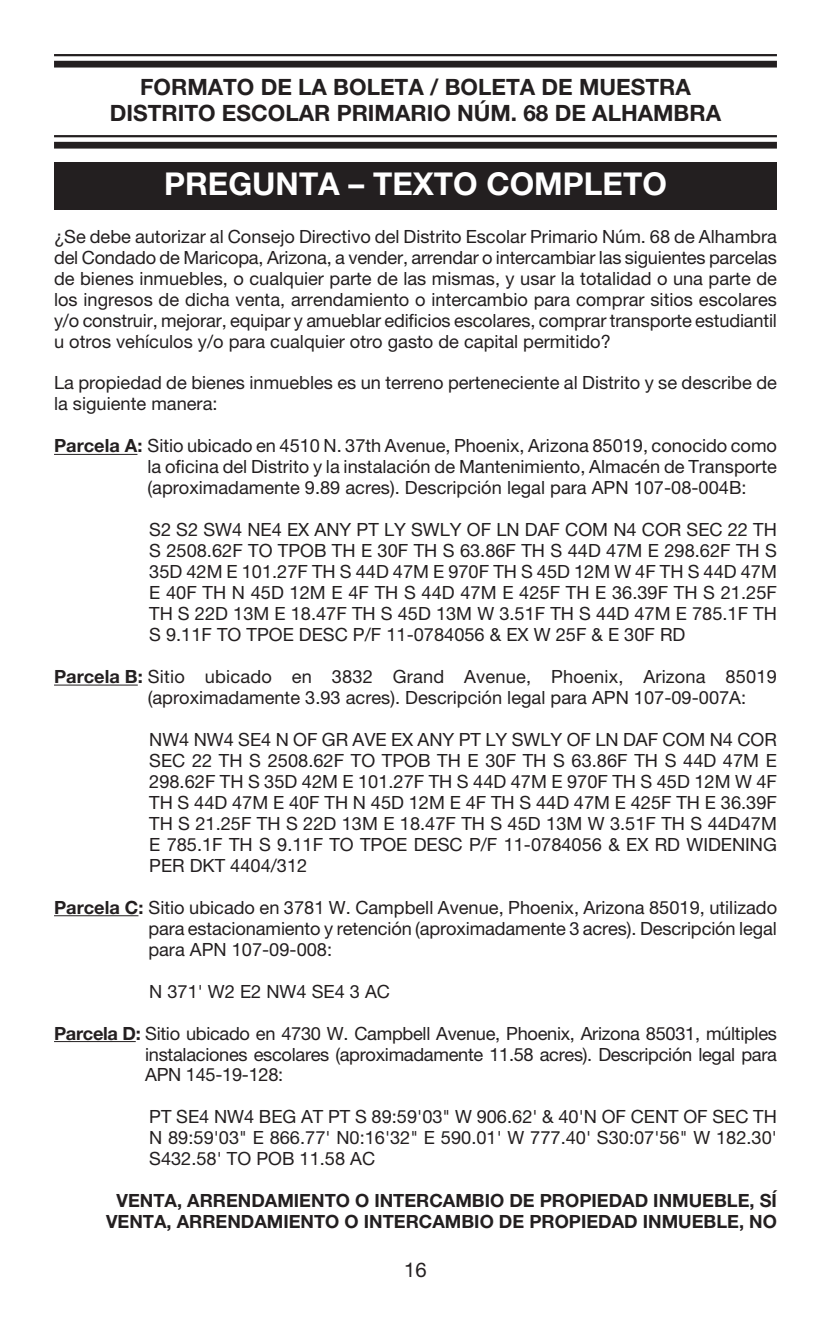
<style>
.page{position:relative;width:831px;height:1317px;background:#fff}
.page>*{position:absolute;margin:0;border:0;box-sizing:border-box;transform-origin:0 0}
.t1{font:700 31.5px "Helvetica Neue LT Std";color:#fff}
.t2{font:700 22.5px/25.9px "Helvetica Neue LT Std";color:#231f20;text-align:center}
.t3{font:20.25px "Helvetica Neue LT Std";color:#231f20}
.t4{font:18.22px/20.9px "Helvetica Neue LT Std";color:#231f20;text-align:justify}
.t5{font:700 18.22px/20.9px "Helvetica Neue LT Std";color:#231f20;text-align:center}
.s1{font-weight:700}
</style>
<div class="page">
<hr style="left:54px;top:54px;width:722px;height:2px;background:#231f20">
<div style="left:54px;top:61px;width:722px;height:7px;background:#231f20"></div>
<hr style="left:54px;top:135px;width:722px;height:2px;background:#231f20">
<div style="left:54px;top:142px;width:722px;height:6px;background:#231f20"></div>
<div style="left:54px;top:162px;width:722px;height:47px;background:#231f20"></div>
<hr style="left:54px;top:454px;width:83px;height:1px;background:#231f20">
<hr style="left:54px;top:684px;width:84px;height:1px;background:#231f20">
<hr style="left:54px;top:915px;width:84px;height:1px;background:#231f20">
<hr style="left:54px;top:1041px;width:82px;height:1px;background:#231f20">
<p class="t2" style="left:110px;top:76px;width:612px">FORMATO DE LA BOLETA / BOLETA DE MUESTRA<br>DISTRITO ESCOLAR PRIMARIO NÚM. 68 DE ALHAMBRA</p>
<h1 class="t1" style="left:164px;top:172px;width:504px">PREGUNTA – TEXTO COMPLETO</h1>
<p class="t4" style="left:54px;top:227px;width:724px">¿Se debe autorizar al Consejo Directivo del Distrito Escolar Primario Núm. 68 de Alhambra del Condado de Maricopa, Arizona, a vender, arrendar o intercambiar las siguientes parcelas de bienes inmuebles, o cualquier parte de las mismas, y usar la totalidad o una parte de los ingresos de dicha venta, arrendamiento o intercambio para comprar sitios escolares y/o construir, mejorar, equipar y amueblar edificios escolares, comprar transporte estudiantil u otros vehículos y/o para cualquier otro gasto de capital permitido?</p>
<p class="t4" style="left:54px;top:374px;width:724px">La propiedad de bienes inmuebles es un terreno perteneciente al Distrito y se describe de la siguiente manera:</p>
<p class="t4" style="left:147px;top:437px;width:630px;text-indent:-93px"><span class="s1">Parcela A:</span> Sitio ubicado en 4510 N. 37th Avenue, Phoenix, Arizona 85019, conocido como la oficina del Distrito y la instalación de Mantenimiento, Almacén de Transporte (aproximadamente 9.89 acres). Descripción legal para APN 107-08-004B:</p>
<p class="t4" style="left:149px;top:521px;width:629px">S2 S2 SW4 NE4 EX ANY PT LY SWLY OF LN DAF COM N4 COR SEC 22 TH S 2508.62F TO TPOB TH E 30F TH S 63.86F TH S 44D 47M E 298.62F TH S 35D 42M E 101.27F TH S 44D 47M E 970F TH S 45D 12M W 4F TH S 44D 47M E 40F TH N 45D 12M E 4F TH S 44D 47M E 425F TH E 36.39F TH S 21.25F TH S 22D 13M E 18.47F TH S 45D 13M W 3.51F TH S 44D 47M E 785.1F TH S 9.11F TO TPOE DESC P/F 11-0784056 &amp; EX W 25F &amp; E 30F RD</p>
<p class="t4" style="left:148px;top:667px;width:630px;text-indent:-94px"><span class="s1">Parcela B:</span> Sitio ubicado en 3832 Grand Avenue, Phoenix, Arizona 85019 (aproximadamente 3.93 acres). Descripción legal para APN 107-09-007A:</p>
<p class="t4" style="left:149px;top:730px;width:629px">NW4 NW4 SE4 N OF GR AVE EX ANY PT LY SWLY OF LN DAF COM N4 COR SEC 22 TH S 2508.62F TO TPOB TH E 30F TH S 63.86F TH S 44D 47M E 298.62F TH S 35D 42M E 101.27F TH S 44D 47M E 970F TH S 45D 12M W 4F TH S 44D 47M E 40F TH N 45D 12M E 4F TH S 44D 47M E 425F TH E 36.39F TH S 21.25F TH S 22D 13M E 18.47F TH S 45D 13M W 3.51F TH S 44D47M E 785.1F TH S 9.11F TO TPOE DESC P/F 11-0784056 &amp; EX RD WIDENING PER DKT 4404/312</p>
<p class="t4" style="left:148px;top:898px;width:630px;text-indent:-94px"><span class="s1">Parcela C:</span> Sitio ubicado en 3781 W. Campbell Avenue, Phoenix, Arizona 85019, utilizado para estacionamiento y retención (aproximadamente 3 acres). Descripción legal para APN 107-09-008:</p>
<p class="t4" style="left:149px;top:982px;width:242px">N 371' W2 E2 NW4 SE4 3 AC</p>
<p class="t4" style="left:145px;top:1024px;width:633px;text-indent:-91px"><span class="s1">Parcela D:</span> Sitio ubicado en 4730 W. Campbell Avenue, Phoenix, Arizona 85031, múltiples instalaciones escolares (aproximadamente 11.58 acres). Descripción legal para APN 145-19-128:</p>
<p class="t4" style="left:149px;top:1108px;width:629px">PT SE4 NW4 BEG AT PT S 89:59'03" W 906.62' &amp; 40'N OF CENT OF SEC TH N 89:59'03" E 866.77' N0:16'32" E 590.01' W 777.40' S30:07'56" W 182.30' S432.58' TO POB 11.58 AC</p>
<p class="t5" style="left:106px;top:1191px;width:672px">VENTA, ARRENDAMIENTO O INTERCAMBIO DE PROPIEDAD INMUEBLE, SÍ<br>VENTA, ARRENDAMIENTO O INTERCAMBIO DE PROPIEDAD INMUEBLE, NO</p>
<p class="t3" style="left:404px;top:1262px;width:24px">16</p>
</div>
